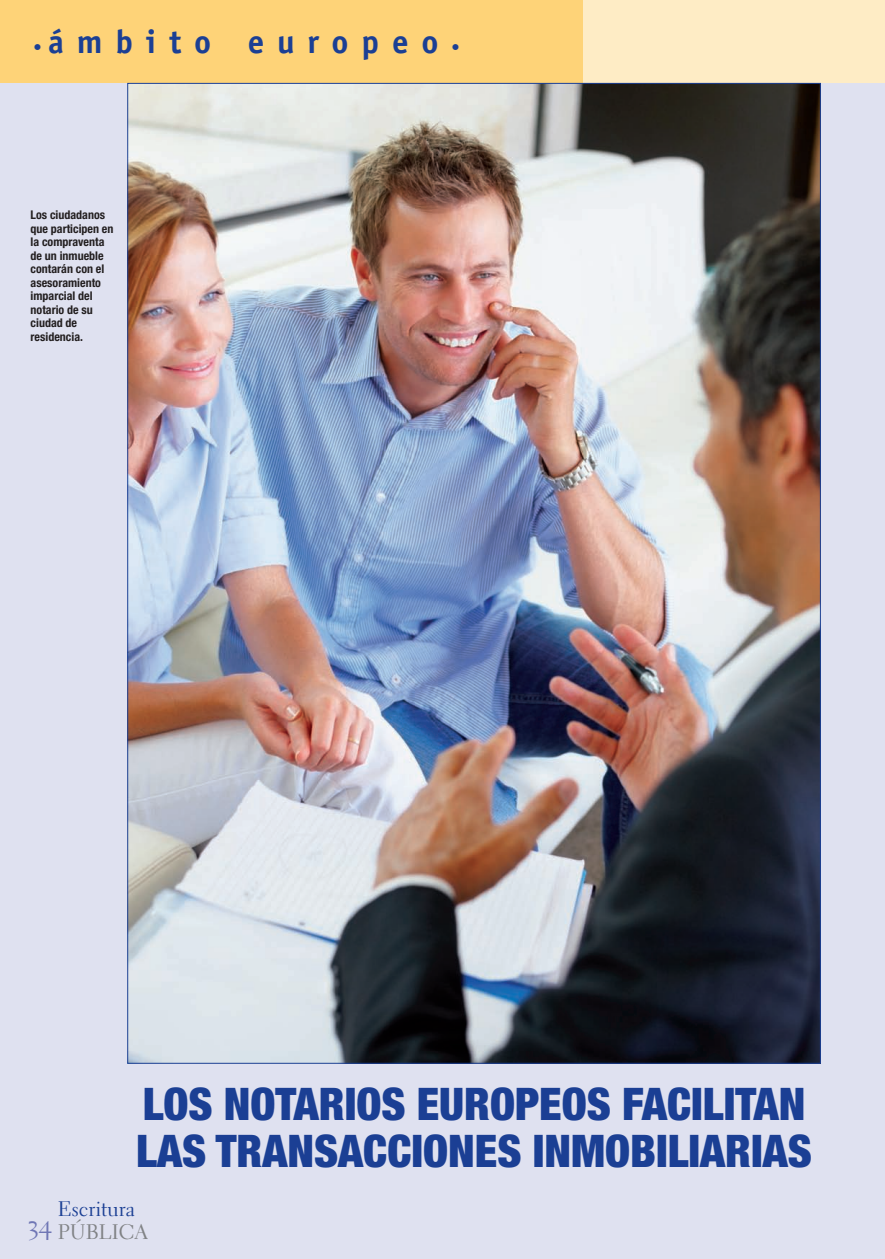
<style>
.page{position:relative;width:885px;height:1259px;background:#dfe1f0}
.page>*{position:absolute;margin:0;border:0;box-sizing:border-box;transform-origin:0 0}
.t1{font:900 condensed 45px/46.5px "Helvetica Neue";color:#1b3f94}
.t2{font:700 33px "Officina Sans";letter-spacing:.39em;color:#1b3f94}
.t3{font:27px "Electra LH Regular Os F";color:#6f76b5}
.t4{font:21px "Electra LH Regular Os F";color:#1b3f94}
.t5{font:21px "Electra LH Regular Os F";color:#808285}
.t6{font:700 condensed 12px/13.5px "Helvetica Neue";color:#231f20}
.s1{font-size:16.5px}
</style>
<div class="page">
<div style="left:0;top:0;width:584px;height:83px;background:#fed378"></div>
<div style="left:584px;top:0;width:301px;height:83px;background:#feecc5"></div>
<img style="left:129px;top:85px;width:690px;height:976px">
<h2 class="t2" style="left:33px;top:30px;width:428px"><span class="s1">•</span>ámbito europeo <span class="s1">•</span></h2>
<p class="t6" style="left:31px;top:209px;width:84px">Los ciudadanos que participen en la compraventa de un inmueble contarán con el asesoramiento imparcial del notario de su ciudad de residencia.</p>
<h1 class="t1" style="left:136px;top:1084px;width:677px">LOS NOTARIOS EUROPEOS FACILITAN<br>LAS TRANSACCIONES INMOBILIARIAS</h1>
<h3 class="t4" style="left:58px;top:1200px;width:79px">Escritura</h3>
<h3 class="t5" style="left:58px;top:1223px;width:91px">PÚBLICA</h3>
<h3 class="t3" style="left:27px;top:1213px;width:26px">34</h3>
</div>
